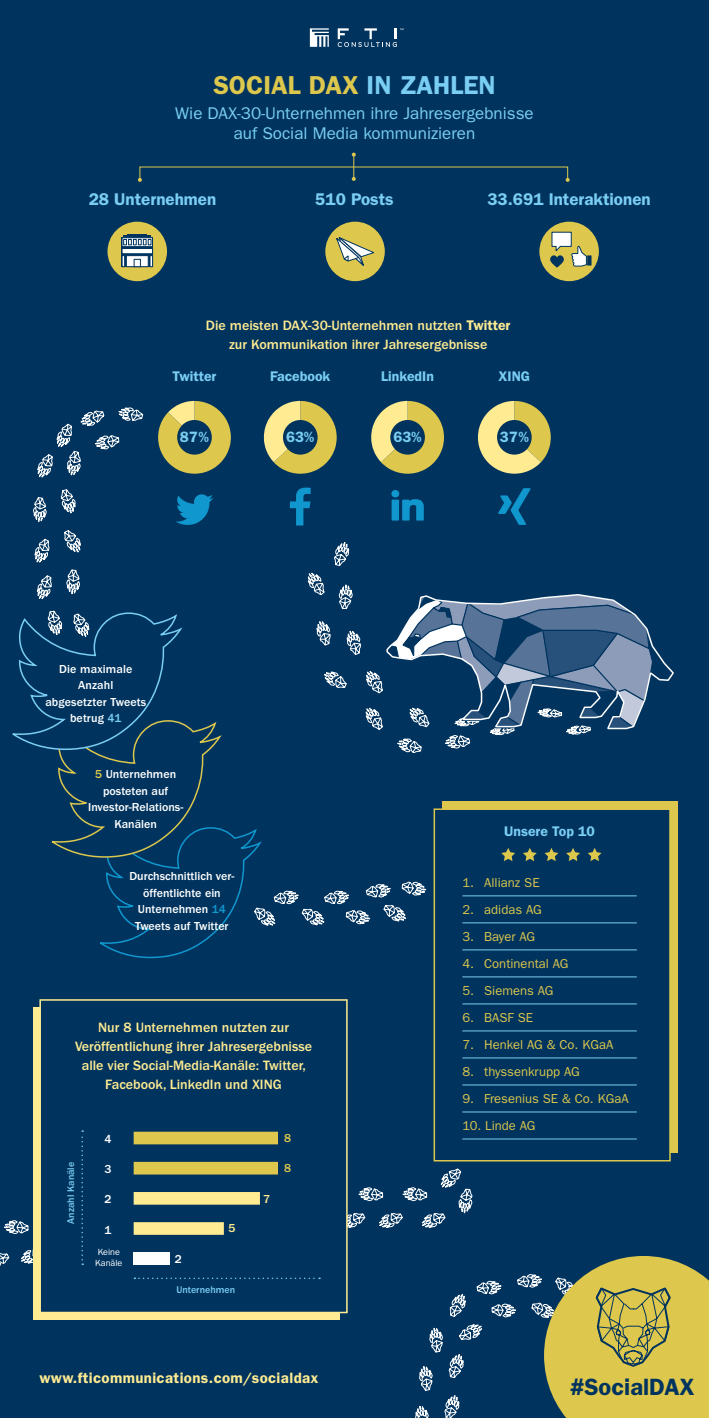
<style>
.page{position:relative;width:709px;height:1418px;background:#fff}
.page>*{position:absolute;margin:0;border:0;box-sizing:border-box;transform-origin:0 0}
.t1{font:600 26px "ITC Franklin Gothic Std";color:#ddc74c}
.t2{font:600 23.6px "ITC Franklin Gothic Std";color:#00345f}
.t3{font:17px/20.4px "ITC Franklin Gothic Std";color:#7bcef3;text-align:center}
.t4{font:600 17px "ITC Franklin Gothic Std";color:#7bcef3}
.t5{font:600 15px "ITC Franklin Gothic Std";letter-spacing:.025em;color:#ffeb91}
.t6{font:600 15px "ITC Franklin Gothic Std";letter-spacing:-.01em;color:#7bcef3}
.t7{font:500 14px/19px "ITC Franklin Gothic Std";color:#ffeb91;text-align:center}
.t8{font:600 14px "ITC Franklin Gothic Std";color:#7bcef3}
.t9{font:13px "ITC Franklin Gothic Std";color:#ddc74c}
.t10{font:500 12px/16.5px "ITC Franklin Gothic Std";color:#fff;text-align:center}
.t11{font:500 12px "ITC Franklin Gothic Std";color:#ddc74c}
.t12{font:500 12px "ITC Franklin Gothic Std";color:#ffeb91}
.t13{font:500 10px "ITC Franklin Gothic Std";color:#7bcef3}
.t14{font:9px/10.8px "ITC Franklin Gothic Std";color:#fff}
.s1{color:#7bcef3}
.s2{font-weight:600}
.s3{color:#ddc74c}
.s4{color:#1097cd}
</style>
<div class="page">
<div style="left:0;top:0;width:709px;height:1417px;background:#00345f"></div>
<svg style="left:310px;top:28px;width:19px;height:19px"></svg>
<svg style="left:338px;top:28px;width:65px;height:19px"></svg>
<svg style="left:4px;top:1220px;width:25px;height:14px"></svg>
<svg style="left:347px;top:1167px;width:126px;height:61px"></svg>
<svg style="left:0;top:1253px;width:10px;height:13px"></svg>
<svg style="left:21px;top:1249px;width:12px;height:15px"></svg>
<svg style="left:37px;top:407px;width:107px;height:71px"></svg>
<div style="left:33px;top:1007px;width:306px;height:312px;background:#ffeb91"></div>
<div style="left:39px;top:999px;width:308px;height:314px;background:#00345f;border:2px solid #ffeb91"></div>
<svg style="left:415px;top:1256px;width:294px;height:161px"></svg>
<div style="left:325px;top:222px;width:60px;height:59px;background:#ddc74c;border-radius:50%"></div>
<div style="left:107px;top:222px;width:60px;height:59px;background:#ddc74c;border-radius:50%"></div>
<svg style="left:336px;top:237px;width:38px;height:29px"></svg>
<div style="left:539px;top:222px;width:60px;height:59px;background:#ddc74c;border-radius:50%"></div>
<svg style="left:550px;top:231px;width:41px;height:36px"></svg>
<svg style="left:121px;top:234px;width:33px;height:33px"></svg>
<div style="left:134px;top:259px;width:7px;height:8px;background:#fff;border:1px solid #00345f"></div>
<svg style="left:158px;top:401px;width:73px;height:73px"></svg>
<svg style="left:371px;top:401px;width:73px;height:73px"></svg>
<svg style="left:264px;top:401px;width:73px;height:73px"></svg>
<svg style="left:478px;top:401px;width:73px;height:72px"></svg>
<div style="left:177px;top:420px;width:35px;height:34px;background:#00345f;border-radius:50%"></div>
<div style="left:390px;top:420px;width:35px;height:34px;background:#00345f;border-radius:50%"></div>
<div style="left:283px;top:420px;width:34px;height:34px;background:#00345f;border-radius:50%"></div>
<div style="left:497px;top:420px;width:34px;height:34px;background:#00345f;border-radius:50%"></div>
<div style="left:442px;top:801px;width:236px;height:351px;background:#ddc74c"></div>
<div style="left:433px;top:808px;width:237px;height:353px;background:#00345f;border:2px solid #ddc74c"></div>
<hr style="left:462px;top:976px;width:174px;height:1px;background:#7bcef3">
<hr style="left:462px;top:1003px;width:174px;height:1px;background:#7bcef3">
<hr style="left:462px;top:1030px;width:174px;height:1px;background:#7bcef3">
<hr style="left:462px;top:1057px;width:174px;height:1px;background:#7bcef3">
<hr style="left:462px;top:1084px;width:174px;height:1px;background:#7bcef3">
<hr style="left:462px;top:1111px;width:174px;height:1px;background:#7bcef3">
<hr style="left:462px;top:1138px;width:174px;height:1px;background:#7bcef3">
<svg style="left:12px;top:487px;width:662px;height:472px"></svg>
<div style="left:134px;top:1252px;width:36px;height:12px;background:#fff"></div>
<svg style="left:134px;top:1192px;width:126px;height:42px"></svg>
<svg style="left:134px;top:1131px;width:144px;height:43px"></svg>
<svg style="left:134px;top:1277px;width:186px;height:1px"></svg>
<svg style="left:81px;top:1130px;width:2px;height:134px"></svg>
<svg style="left:138px;top:153px;width:431px;height:29px"></svg>
<h1 class="t1" style="left:213px;top:69px;width:284px">SOCIAL DAX <span class="s1">IN ZAHLEN</span></h1>
<p class="t3" style="left:175px;top:103px;width:360px">Wie DAX-30-Unternehmen ihre Jahresergebnisse auf Social Media kommunizieren</p>
<p class="t4" style="left:89px;top:189px;width:129px">28 Unternehmen</p>
<p class="t4" style="left:315px;top:189px;width:80px">510 Posts</p>
<p class="t4" style="left:487px;top:189px;width:165px">33.691 Interaktionen</p>
<p class="t7" style="left:206px;top:316px;width:306px">Die meisten DAX-30-Unternehmen nutzten <span class="s2">Twitter </span>zur Kommunikation ihrer Jahresergebnisse</p>
<p class="t8" style="left:173px;top:368px;width:45px">Twitter</p>
<p class="t8" style="left:270px;top:368px;width:62px">Facebook</p>
<p class="t8" style="left:381px;top:368px;width:54px">LinkedIn</p>
<p class="t8" style="left:498px;top:368px;width:33px">XING</p>
<p class="t6" style="left:180px;top:428px;width:31px">87%</p>
<p class="t6" style="left:286px;top:428px;width:30px">63%</p>
<p class="t6" style="left:393px;top:428px;width:30px">63%</p>
<p class="t6" style="left:500px;top:428px;width:31px">37%</p>
<p class="t10" style="left:45px;top:661px;width:102px">Die maximale<br>Anzahl<br>abgesetzter Tweets betrug <span class="s1">41</span></p>
<p class="t10" style="left:88px;top:766px;width:97px"><span class="s3">5</span> Unternehmen posteten auf<br>Investor-Relations-<br>Kanälen</p>
<p class="t10" style="left:129px;top:868px;width:107px">Durchschnittlich ver&shy;öffentlichte ein<br>Unternehmen <span class="s4">14<br></span>Tweets auf Twitter</p>
<p class="t7" style="left:75px;top:1017px;width:238px">Nur 8 Unternehmen nutzten zur Veröffentlichung ihrer Jahresergebnisse alle vier Social-Media-Kanäle: Twitter, Facebook, LinkedIn und XING</p>
<p class="t13" style="left:65px;top:1223px;width:63px;rotate:-90deg">Anzahl Kanäle</p>
<p class="t10" style="left:105px;top:1130px;width:9px">4</p>
<p class="t10" style="left:105px;top:1160px;width:9px">3</p>
<p class="t10" style="left:105px;top:1191px;width:9px">2</p>
<p class="t10" style="left:105px;top:1221px;width:9px">1</p>
<p class="t14" style="left:95px;top:1246px;width:29px">Keine<br>Kanäle</p>
<p class="t10" style="left:175px;top:1250px;width:9px">2</p>
<p class="t12" style="left:228px;top:1220px;width:9px">5</p>
<p class="t13" style="left:176px;top:1283px;width:60px">Unternehmen</p>
<p class="t12" style="left:263px;top:1191px;width:9px">7</p>
<p class="t11" style="left:284px;top:1131px;width:9px">8</p>
<p class="t11" style="left:284px;top:1161px;width:9px">8</p>
<p class="t5" style="left:39px;top:1368px;width:281px">www.fticommunications.com/socialdax</p>
<p class="t8" style="left:504px;top:823px;width:92px">Unsere Top 10</p>
<p class="t9" style="left:462px;top:874px;width:79px">1. Allianz SE</p>
<p class="t9" style="left:462px;top:901px;width:81px">2. adidas AG</p>
<p class="t9" style="left:462px;top:928px;width:74px">3. Bayer AG</p>
<p class="t9" style="left:462px;top:955px;width:108px">4. Continental AG</p>
<p class="t9" style="left:462px;top:982px;width:93px">5. Siemens AG</p>
<p class="t9" style="left:462px;top:1009px;width:72px">6. BASF SE</p>
<p class="t9" style="left:462px;top:1036px;width:152px">7. Henkel AG &amp; Co. KGaA</p>
<p class="t9" style="left:462px;top:1063px;width:119px">8. thyssenkrupp AG</p>
<p class="t9" style="left:462px;top:1090px;width:168px">9. Fresenius SE &amp; Co. KGaA</p>
<p class="t9" style="left:462px;top:1117px;width:75px">10. Linde AG</p>
<h2 class="t2" style="left:570px;top:1372px;width:126px">#SocialDAX</h2>
</div>
